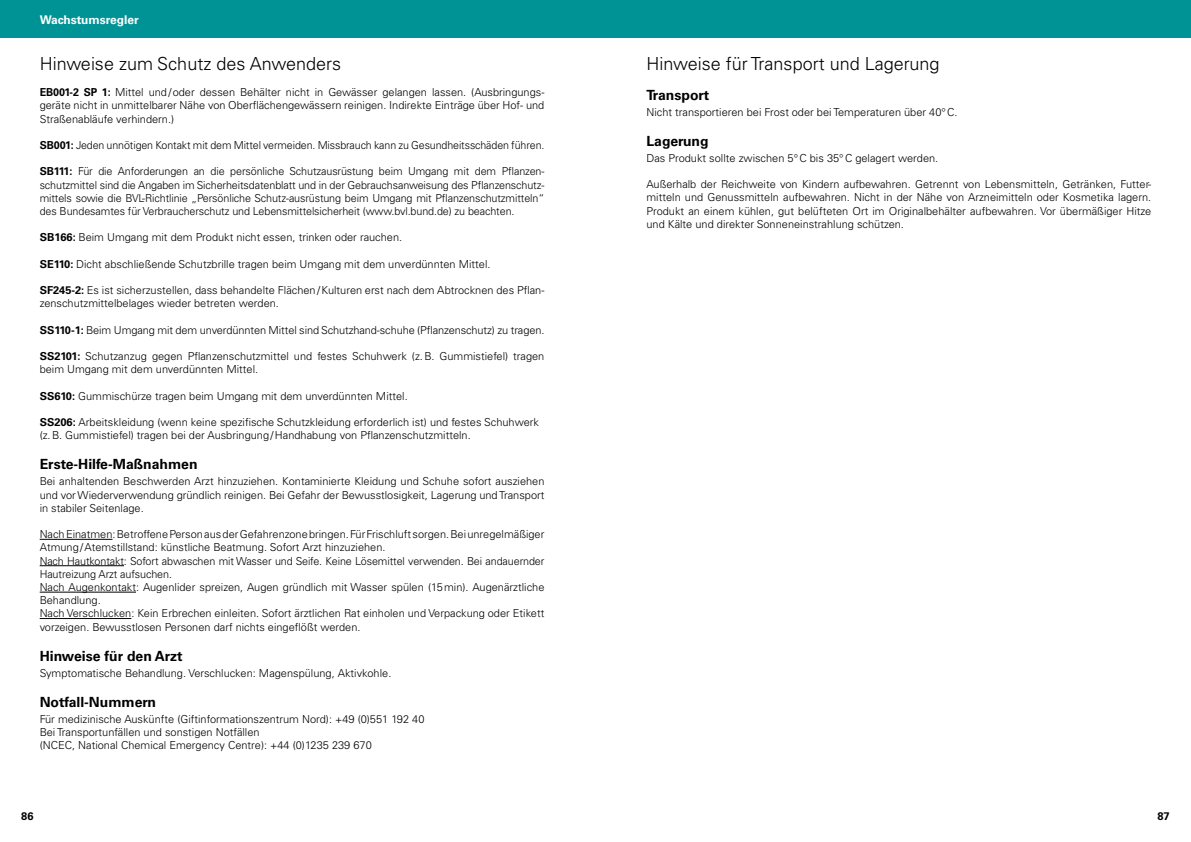
<style>
.page{position:relative;width:1191px;height:842px;background:#fff}
.page>*{position:absolute;margin:0;border:0;box-sizing:border-box;transform-origin:0 0}
.t1{font:300 18px "Univers LT Pro 45";color:#000}
.t2{font:700 14px "Univers LT Pro 65";color:#000}
.t3{font:700 12px "Univers LT Pro 65";color:#fff}
.t4{font:300 11px/13.2px "Univers LT Pro 45";color:#000}
.t5{font:700 11px "Univers LT Pro 65";color:#000}
.s1{font-family:"Univers LT Pro 65";font-weight:700}
</style>
<div class="page">
<div style="left:0;top:0;width:1191px;height:38px;background:#009395"></div>
<hr style="left:40px;top:539px;width:72px;height:1px;background:#000">
<hr style="left:40px;top:565px;width:84px;height:1px;background:#000">
<hr style="left:40px;top:592px;width:96px;height:1px;background:#000">
<hr style="left:40px;top:618px;width:91px;height:1px;background:#000">
<p class="t3" style="left:40px;top:11px;width:101px">Wachstumsregler</p>
<h1 class="t1" style="left:40px;top:52px;width:303px">Hinweise zum Schutz des Anwenders</h1>
<p class="t4" style="left:40px;top:85px;width:506px;text-align:justify"><span class="s1">EB001-2 SP 1:</span> Mittel und/oder dessen Behälter nicht in Gewässer gelangen lassen. (Ausbringungs&shy;geräte nicht in unmittelbarer Nähe von Oberflächengewässern reinigen. Indirekte Einträge über Hof- und Straßenabläufe verhindern.)</p>
<p class="t4" style="left:40px;top:138px;width:506px"><span class="s1">SB001:</span> Jeden unnötigen Kontakt mit dem Mittel vermeiden. Missbrauch kann zu Gesundheitsschäden führen.</p>
<p class="t4" style="left:40px;top:165px;width:506px;text-align:justify"><span class="s1">SB111:</span> Für die Anforderungen an die persönliche Schutzausrüstung beim Umgang mit dem Pflanzen&shy;schutzmittel sind die Angaben im Sicherheitsdatenblatt und in der Gebrauchsanweisung des Pflanzenschutz&shy;mittels sowie die BVL-Richtlinie „Persönliche Schutz-ausrüstung beim Umgang mit Pflanzenschutzmitteln“ des Bundesamtes für Verbraucherschutz und Lebensmittelsicherheit (www.bvl.bund.de) zu beachten.</p>
<p class="t4" style="left:40px;top:231px;width:364px"><span class="s1">SB166:</span> Beim Umgang mit dem Produkt nicht essen, trinken oder rauchen.</p>
<p class="t4" style="left:40px;top:257px;width:452px"><span class="s1">SE110:</span> Dicht abschließende Schutzbrille tragen beim Umgang mit dem unverdünnten Mittel.</p>
<p class="t4" style="left:40px;top:283px;width:506px"><span class="s1">SF245-2:</span> Es ist sicherzustellen, dass behandelte Flächen/Kulturen erst nach dem Abtrocknen des Pflan&shy;zenschutzmittelbelages wieder betreten werden.</p>
<p class="t4" style="left:40px;top:323px;width:506px"><span class="s1">SS110-1:</span> Beim Umgang mit dem unverdünnten Mittel sind Schutzhand-schuhe (Pflanzenschutz) zu tragen.</p>
<p class="t4" style="left:40px;top:349px;width:506px"><span class="s1">SS2101:</span> Schutzanzug gegen Pflanzenschutzmittel und festes Schuhwerk (z.B. Gummistiefel) tragen beim Umgang mit dem unverdünnten Mittel.</p>
<p class="t4" style="left:40px;top:389px;width:369px"><span class="s1">SS610:</span> Gummischürze tragen beim Umgang mit dem unverdünnten Mittel.</p>
<p class="t4" style="left:40px;top:415px;width:501px"><span class="s1">SS206:</span> Arbeitskleidung (wenn keine spezifische Schutzkleidung erforderlich ist) und festes Schuhwerk (z.B. Gummistiefel) tragen bei der Ausbringung/Handhabung von Pflanzenschutzmitteln.</p>
<p class="t2" style="left:40px;top:455px;width:159px">Erste-Hilfe-Maßnahmen</p>
<p class="t4" style="left:40px;top:475px;width:506px;text-align:justify">Bei anhaltenden Beschwerden Arzt hinzuziehen. Kontaminierte Kleidung und Schuhe sofort ausziehen und vor Wiederverwendung gründlich reinigen. Bei Gefahr der Bewusstlosigkeit, Lagerung und Transport in stabiler Seitenlage.</p>
<p class="t4" style="left:40px;top:527px;width:506px">Nach Einatmen: Betroffene Person aus der Gefahrenzone bringen. Für Frischluft sorgen. Bei unregelmäßiger Atmung/Atemstillstand: künstliche Beatmung. Sofort Arzt hinzuziehen.<br>Nach Hautkontakt: Sofort abwaschen mit Wasser und Seife. Keine Lösemittel verwenden. Bei andauernder Hautreizung Arzt aufsuchen.<br>Nach Augenkontakt: Augenlider spreizen, Augen gründlich mit Wasser spülen (15min). Augenärztliche Behandlung.<br>Nach Verschlucken: Kein Erbrechen einleiten. Sofort ärztlichen Rat einholen und Verpackung oder Etikett vorzeigen. Bewusstlosen Personen darf nichts eingeflößt werden.</p>
<p class="t2" style="left:40px;top:646px;width:145px">Hinweise für den Arzt</p>
<p class="t4" style="left:40px;top:666px;width:353px">Symptomatische Behandlung. Verschlucken: Magenspülung, Aktivkohle.</p>
<p class="t2" style="left:40px;top:692px;width:118px">Notfall-Nummern</p>
<p class="t4" style="left:40px;top:712px;width:386px">Für medizinische Auskünfte (Giftinformationszentrum Nord): +49 (0)551 192 40<br>Bei Transportunfällen und sonstigen Notfällen<br>(NCEC, National Chemical Emergency Centre): +44 (0)1235 239 670</p>
<h1 class="t1" style="left:646px;top:52px;width:294px">Hinweise für Transport und Lagerung</h1>
<p class="t2" style="left:646px;top:85px;width:64px">Transport</p>
<p class="t4" style="left:646px;top:105px;width:313px">Nicht transportieren bei Frost oder bei Temperaturen über 40°C.</p>
<p class="t2" style="left:646px;top:131px;width:64px">Lagerung</p>
<p class="t4" style="left:646px;top:151px;width:293px">Das Produkt sollte zwischen 5°C bis 35°C gelagert werden.</p>
<p class="t4" style="left:646px;top:177px;width:506px;text-align:justify">Außerhalb der Reichweite von Kindern aufbewahren. Getrennt von Lebensmitteln, Getränken, Futter&shy;mitteln und Genussmitteln aufbewahren. Nicht in der Nähe von Arzneimitteln oder Kosmetika lagern.<br>Produkt an einem kühlen, gut belüfteten Ort im Originalbehälter aufbewahren. Vor übermäßiger Hitze und Kälte und direkter Sonneneinstrahlung schützen.</p>
<p class="t5" style="left:21px;top:808px;width:14px">86</p>
<p class="t5" style="left:1157px;top:808px;width:14px">87</p>
</div>
